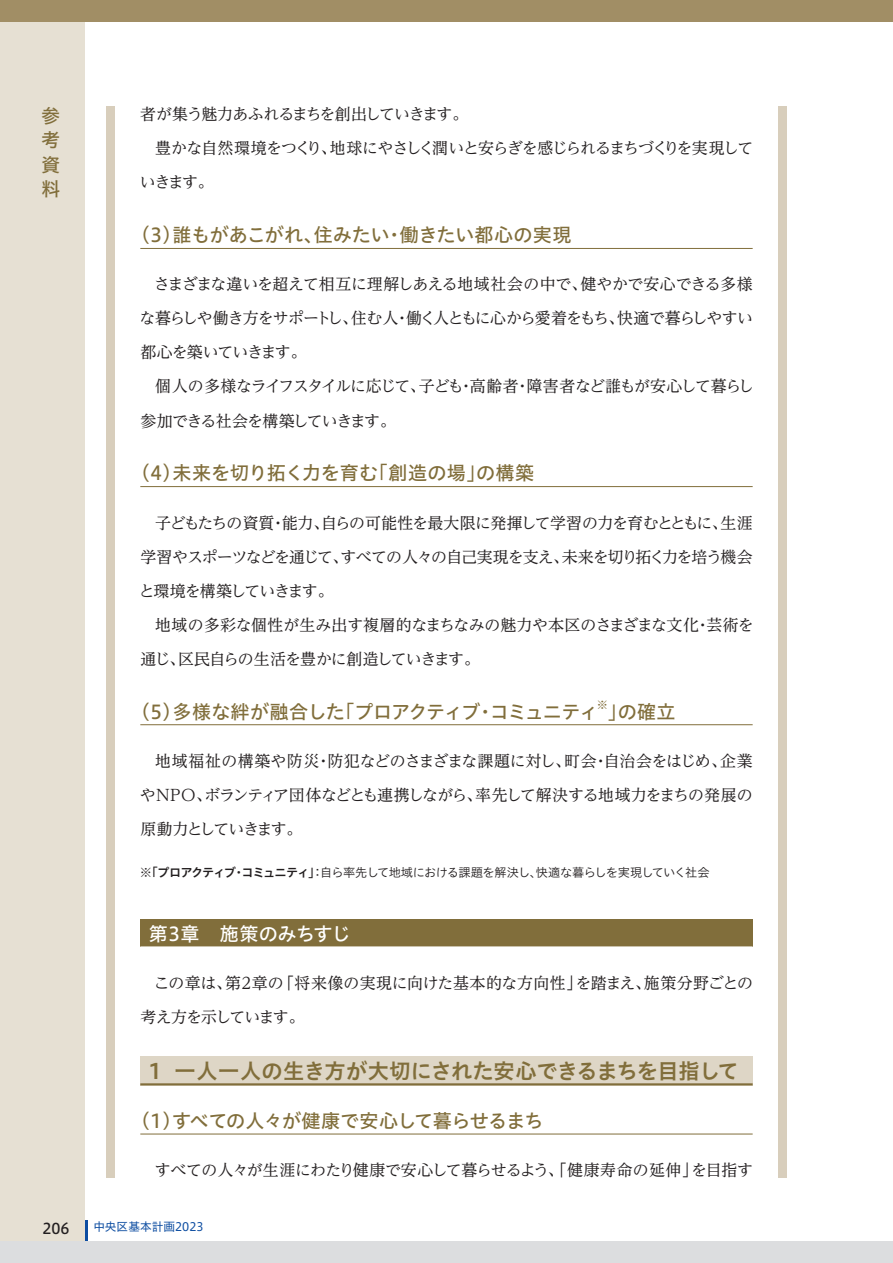
<style>
.page{position:relative;width:893px;height:1263px;background:#fff}
.page>*{position:absolute;margin:0;border:0;box-sizing:border-box;transform-origin:0 0}
.t1{font:21.3px "Hiragino UD Sans Std N W6";letter-spacing:-.01em;color:#816e3b}
.t2{font:19.2px/24.2px "Hiragino UD Sans Std N W5";letter-spacing:-.02em;color:#816e3b;text-align:justify}
.t3{font:19.2px "Hiragino UD Sans Std N W5";letter-spacing:-.045em;color:#816e3b}
.t4{font:19.2px "Hiragino UD Sans Std N W5";color:#fff}
.t5{font:15.9px/34px "UD Reimin Pr 6 N";letter-spacing:-.055em;color:#231f20;text-align:justify}
.t6{font:15.9px/34px "UD Reimin Pr 6 N";letter-spacing:-.025em;color:#231f20}
.t7{font:15.9px "UD Reimin Pr 6 N";letter-spacing:-.02em;color:#231f20}
.t8{font:15.9px "UD Reimin Pr 6 N";letter-spacing:-.075em;color:#231f20}
.t9{font:14.85px "Hiragino UD Sans Std N W5";color:#231f20}
.t10{font:12.15px "Hiragino UD Sans Std N W3";letter-spacing:-.05em;color:#231f20}
.t11{font:11.7px "Hiragino UD Sans Std N W4";color:#0d4da1}
.t12{font:11.1px "Hiragino UD Sans Std N W5";color:#816e3b}
.s1{font-family:"Hiragino UD Sans Std N W6"}
</style>
<div class="page">
<div style="left:0;top:0;width:85px;height:1263px;background:#e6e0d3"></div>
<div style="left:0;top:0;width:893px;height:21px;background:#a18e65"></div>
<hr style="left:85px;top:1220px;width:2px;height:22px;background:#0d4da1">
<div style="left:0;top:1242px;width:893px;height:21px;background:#dcdddf"></div>
<hr style="left:140px;top:248px;width:613px;height:1px;background:#816e3b">
<hr style="left:140px;top:486px;width:613px;height:1px;background:#816e3b">
<hr style="left:140px;top:724px;width:613px;height:1px;background:#816e3b">
<div style="left:140px;top:919px;width:613px;height:28px;background:#816e3b"></div>
<hr style="left:140px;top:946px;width:613px;height:1px;background:#fff">
<div style="left:140px;top:1056px;width:613px;height:29px;background:#ded6c6"></div>
<hr style="left:140px;top:1083px;width:613px;height:2px;background:#816e3b">
<hr style="left:140px;top:1134px;width:613px;height:1px;background:#816e3b">
<div style="left:106px;top:106px;width:9px;height:1072px;background:#d8cebc"></div>
<div style="left:778px;top:106px;width:9px;height:1072px;background:#d8cebc"></div>
<p class="t2" style="left:41px;top:103px;width:20px">参考資料</p>
<p class="t8" style="left:140px;top:101px;width:330px">者が集う魅力あふれるまちを創出していきます。</p>
<p class="t5" style="left:155px;top:131px;width:600px">豊かな自然環境をつくり、地球にやさしく潤いと安らぎを感じられるまちづくりを実現して</p>
<p class="t5" style="left:140px;top:165px;width:76px">いきます。</p>
<p class="t2" style="left:131px;top:222px;width:442px">（3）誰もがあこがれ、住みたい・働きたい都心の実現</p>
<p class="t5" style="left:139px;top:267px;width:615px;text-indent:14px">さまざまな違いを超えて相互に理解しあえる地域社会の中で、健やかで安心できる多様な暮らしや働き方をサポートし、住む人・働く人ともに心から愛着をもち、快適で暮らしやすい都心を築いていきます。</p>
<p class="t5" style="left:140px;top:369px;width:615px;text-indent:15px">個人の多様なライフスタイルに応じて、子ども・高齢者・障害者など誰もが安心して暮らし参加できる社会を構築していきます。</p>
<p class="t2" style="left:131px;top:460px;width:405px">（4）未来を切り拓く力を育む「創造の場」の構築</p>
<p class="t5" style="left:139px;top:505px;width:615px;text-indent:17px">子どもたちの資質・能力、自らの可能性を最大限に発揮して学習の力を育むとともに、生涯学習やスポーツなどを通じて、すべての人々の自己実現を支え、未来を切り拓く力を培う機会と環境を構築していきます。</p>
<p class="t6" style="left:140px;top:607px;width:615px;text-indent:15px">地域の多彩な個性が生み出す複層的なまちなみの魅力や本区のさまざまな文化・芸術を通じ、区民自らの生活を豊かに創造していきます。</p>
<p class="t3" style="left:131px;top:697px;width:469px">（5）多様な絆が融合した「プロアクティブ・コミュニティ</p>
<p class="t12" style="left:597px;top:696px;width:13px">※</p>
<p class="t2" style="left:608px;top:698px;width:69px">」の確立</p>
<p class="t5" style="left:140px;top:743px;width:614px;text-indent:15px">地域福祉の構築や防災・防犯などのさまざまな課題に対し、町会・自治会をはじめ、企業やNPO、ボランティア団体などとも連携しながら、率先して解決する地域力をまちの発展の原動力としていきます。</p>
<p class="t10" style="left:140px;top:863px;width:571px">※<span class="s1">「プロアクティブ・コミュニティ」</span>：自ら率先して地域における課題を解決し、快適な暮らしを実現していく社会</p>
<p class="t4" style="left:149px;top:919px;width:203px">第3章　施策のみちすじ</p>
<p class="t6" style="left:140px;top:965px;width:614px;text-indent:13px">この章は、第2章の「将来像の実現に向けた基本的な方向性」を踏まえ、施策分野ごとの考え方を示しています。</p>
<h1 class="t1" style="left:149px;top:1054px;width:591px">1 一人一人の生き方が大切にされた安心できるまちを目指して</h1>
<p class="t2" style="left:131px;top:1107px;width:414px">（1）すべての人々が健康で安心して暮らせるまち</p>
<p class="t7" style="left:155px;top:1157px;width:600px">すべての人々が生涯にわたり健康で安心して暮らせるよう、「健康寿命の延伸」を目指す</p>
<p class="t9" style="left:43px;top:1217px;width:29px">206</p>
<p class="t11" style="left:93px;top:1217px;width:112px">中央区基本計画2023</p>
</div>
